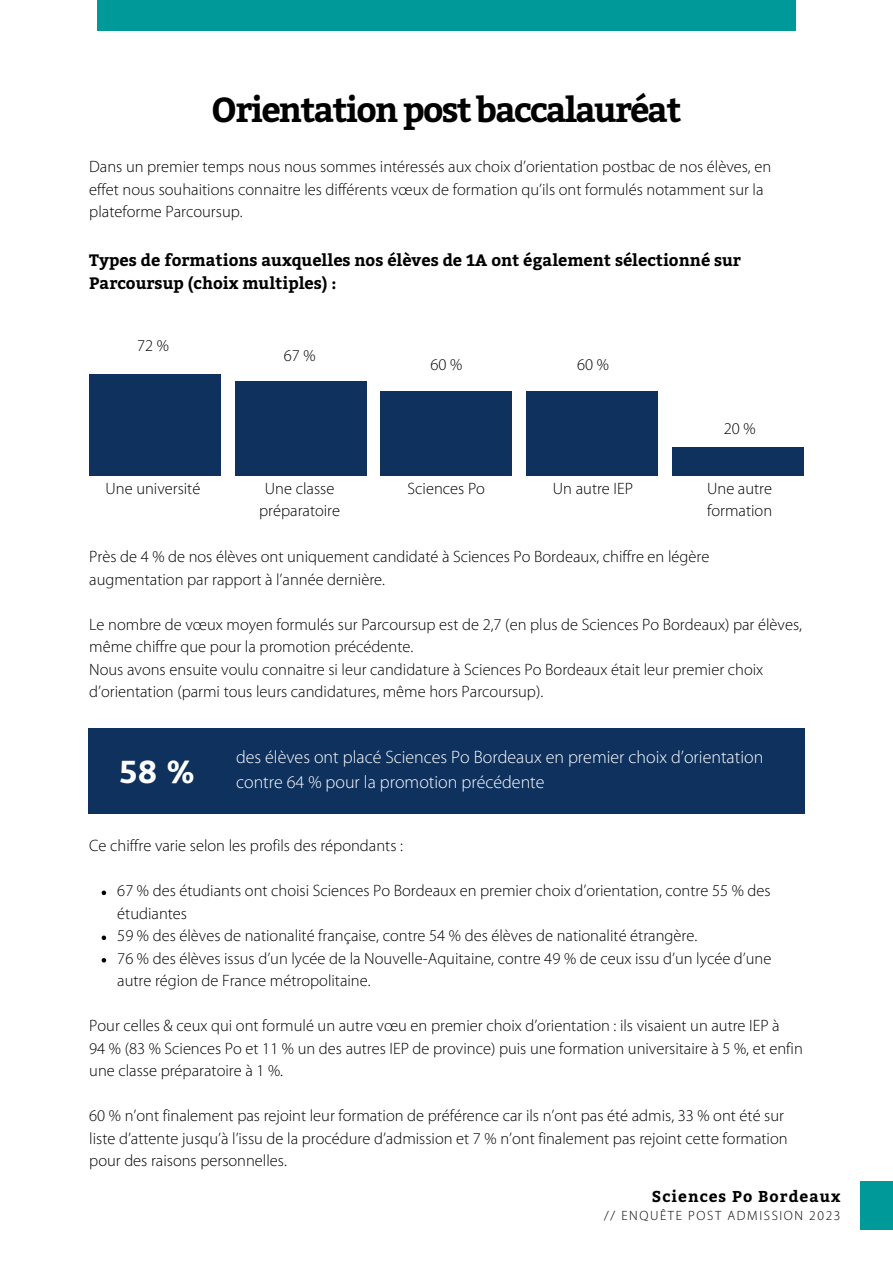
<style>
.page{position:relative;width:893px;height:1264px;background:#fff}
.page>*{position:absolute;margin:0;border:0;box-sizing:border-box;transform-origin:0 0}
.t1{font:700 34.5px "Bitter";letter-spacing:-.05em;color:#000}
.t2{font:700 31.5px "Bitter";color:#fff}
.t3{font:300 18px "Myriad Pro";color:#fff}
.t4{font:300 16.5px/22.5px "Myriad Pro";color:#000}
.t5{font:700 16.5px/23.5px "Bitter";color:#000}
.t6{font:700 15.75px "Bitter";letter-spacing:.07em;color:#000}
.t7{font:300 13.5px "Myriad Pro";letter-spacing:.12em;color:#000}
</style>
<div class="page">
<div style="left:860px;top:1181px;width:32px;height:48px;background:#00999a"></div>
<div style="left:97px;top:0;width:698px;height:30px;background:#00999a"></div>
<div style="left:89px;top:374px;width:131px;height:101px;background:#0f315e"></div>
<div style="left:235px;top:381px;width:131px;height:94px;background:#0f315e"></div>
<div style="left:381px;top:391px;width:131px;height:84px;background:#0f315e"></div>
<div style="left:526px;top:391px;width:131px;height:84px;background:#0f315e"></div>
<div style="left:672px;top:447px;width:131px;height:28px;background:#0f315e"></div>
<div style="left:88px;top:728px;width:716px;height:85px;background:#0f315e"></div>
<svg style="left:102px;top:890px;width:4px;height:5px"></svg>
<svg style="left:102px;top:935px;width:4px;height:5px"></svg>
<svg style="left:102px;top:958px;width:4px;height:4px"></svg>
<p class="t1" style="left:211px;top:84px;width:471px">Orientation post baccalauréat</p>
<p class="t4" style="left:89px;top:157px;width:683px">Dans un premier temps nous nous sommes intéressés aux choix d’orientation postbac de nos élèves, en effet nous souhaitions connaitre les différents vœux de formation qu’ils ont formulés notamment sur la plateforme Parcoursup.</p>
<p class="t5" style="left:89px;top:247px;width:653px">Types de formations auxquelles nos élèves de 1A ont également sélectionné sur<br>Parcoursup (choix multiples) :</p>
<p class="t4" style="left:137px;top:336px;width:33px">72%</p>
<p class="t4" style="left:284px;top:345px;width:33px">67%</p>
<p class="t4" style="left:430px;top:355px;width:33px">60%</p>
<p class="t4" style="left:577px;top:355px;width:33px">60%</p>
<p class="t4" style="left:723px;top:419px;width:33px">20%</p>
<p class="t4" style="left:106px;top:478px;width:96px">Une université</p>
<p class="t4" style="left:259px;top:478px;width:83px;text-align:center">Une classe préparatoire</p>
<p class="t4" style="left:407px;top:478px;width:79px">Sciences Po</p>
<p class="t4" style="left:553px;top:478px;width:81px">Un autre IEP</p>
<p class="t4" style="left:707px;top:478px;width:67px">Une autre formation</p>
<p class="t4" style="left:89px;top:547px;width:621px">Près de 4 % de nos élèves ont uniquement candidaté à Sciences Po Bordeaux, chiffre en légère augmentation par rapport à l’année dernière.</p>
<p class="t4" style="left:89px;top:614px;width:714px">Le nombre de vœux moyen formulés sur Parcoursup est de 2,7 (en plus de Sciences Po Bordeaux) par élèves, même chiffre que pour la promotion précédente.</p>
<p class="t4" style="left:89px;top:659px;width:675px">Nous avons ensuite voulu connaitre si leur candidature à Sciences Po Bordeaux était leur premier choix d’orientation (parmi tous leurs candidatures, même hors Parcoursup).</p>
<p class="t2" style="left:120px;top:748px;width:77px">58 %</p>
<p class="t3" style="left:236px;top:749px;width:528px">des élèves ont placé Sciences Po Bordeaux en premier choix d’orientation</p>
<p class="t3" style="left:236px;top:774px;width:310px">contre 64 % pour la promotion précédente</p>
<p class="t4" style="left:89px;top:835px;width:315px">Ce chiffre varie selon les profils des répondants :</p>
<p class="t4" style="left:117px;top:880px;width:654px">67 % des étudiants ont choisi Sciences Po Bordeaux en premier choix d’orientation, contre 55 % des étudiantes</p>
<p class="t4" style="left:117px;top:925px;width:581px">59 % des élèves de nationalité française, contre 54 % des élèves de nationalité étrangère.</p>
<p class="t4" style="left:117px;top:948px;width:655px">76 % des élèves issus d’un lycée de la Nouvelle-Aquitaine, contre 49 % de ceux issu d’un lycée d’une autre région de France métropolitaine.</p>
<p class="t4" style="left:89px;top:1015px;width:715px">Pour celles &amp; ceux qui ont formulé un autre vœu en premier choix d’orientation : ils visaient un autre IEP à<br>94 % (83 % Sciences Po et 11 % un des autres IEP de province) puis une formation universitaire à 5 %, et enfin une classe préparatoire à 1 %.</p>
<p class="t4" style="left:89px;top:1105px;width:699px">60 % n’ont finalement pas rejoint leur formation de préférence car ils n’ont pas été admis, 33 % ont été sur liste d’attente jusqu’à l’issu de la procédure d’admission et 7 % n’ont finalement pas rejoint cette formation pour des raisons personnelles.</p>
<p class="t6" style="left:651px;top:1184px;width:190px">Sciences Po Bordeaux</p>
<p class="t7" style="left:604px;top:1210px;width:238px">// ENQUÊTE POST ADMISSION 2023</p>
</div>
